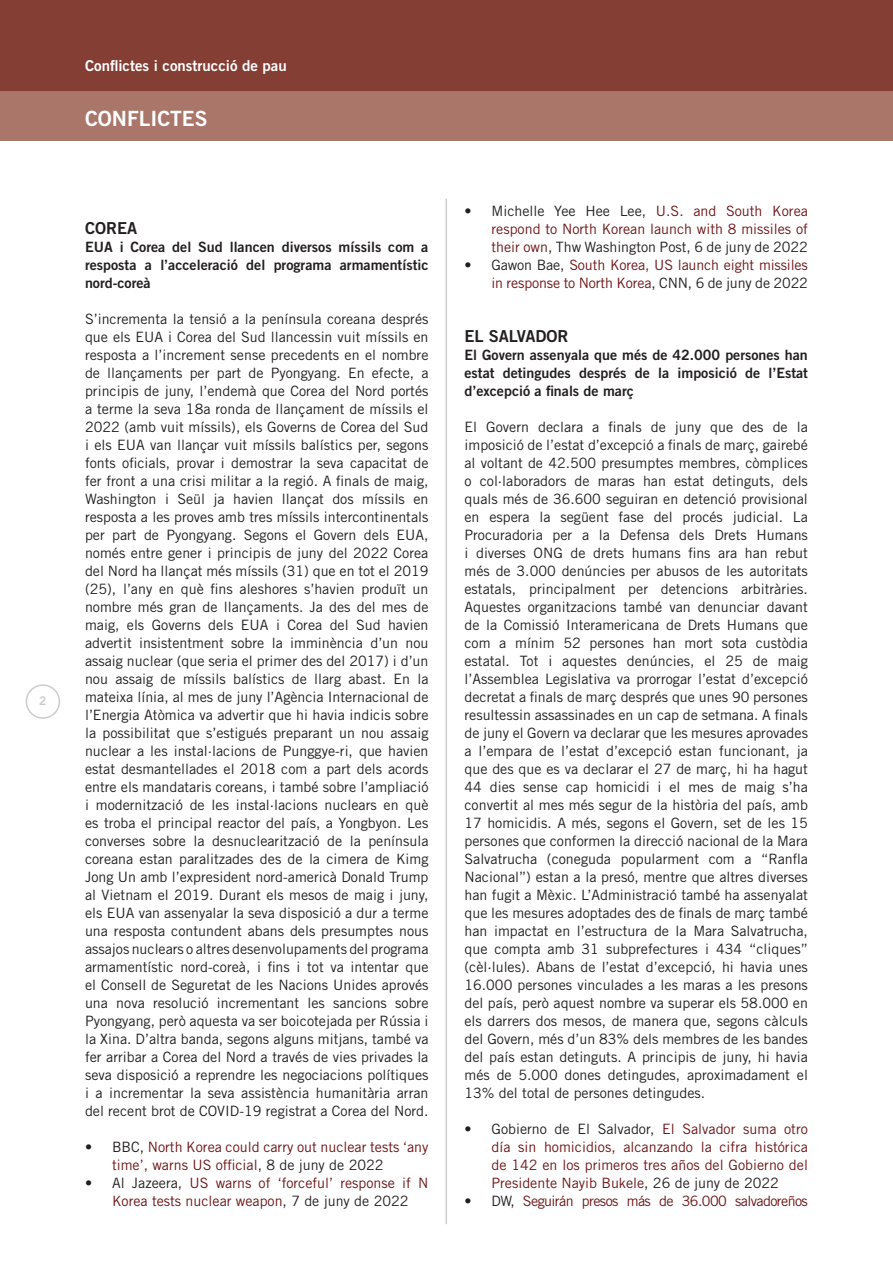
<style>
.page{position:relative;width:893px;height:1263px;background:#fff}
.page>*{position:absolute;margin:0;border:0;box-sizing:border-box;transform-origin:0 0}
.t1{font:21px "Trade Gothic LT Std Bd 2";color:#fff}
.t2{font:16.5px "Trade Gothic LT Std Bd 2";color:#231f20}
.t3{font:15px "Trade Gothic LT Std Bd 2";color:#fff}
.t4{font:14.25px/18px "Trade Gothic LT Std";color:#231f20;text-align:justify}
.t5{font:14.25px/18px "Trade Gothic LT Std";color:#6e1617;text-align:justify}
.t6{font:14.25px/18px "Trade Gothic LT Std Bd 2";color:#231f20;text-align:justify}
.t7{font:14.25px "Trade Gothic LT Std";letter-spacing:-.04em;color:#6e1617}
.t8{font:12px "Trade Gothic LT Std Bd 2";color:#ccc}
.s1{color:#231f20}
</style>
<div class="page">
<div style="left:0;top:0;width:893px;height:91px;background:#843e34"></div>
<div style="left:0;top:91px;width:893px;height:49px;background:#aa7669"></div>
<div style="left:26px;top:684px;width:34px;height:35px;border:2px solid #ccc;border-radius:50%"></div>
<hr style="left:446px;top:199px;width:1px;height:1025px;background:#ccc">
<p class="t8" style="left:39px;top:693px;width:9px">2</p>
<p class="t3" style="left:85px;top:57px;width:203px">Conflictes i construcció de pau</p>
<p class="t1" style="left:85px;top:105px;width:124px">CONFLICTES</p>
<p class="t2" style="left:85px;top:218px;width:54px">COREA</p>
<p class="t6" style="left:85px;top:238px;width:345px">EUA i Corea del Sud llancen diversos míssils com a resposta a l’acceleració del programa armamentístic nord-coreà</p>
<p class="t4" style="left:85px;top:310px;width:345px">S’incrementa la tensió a la península coreana després que els EUA i Corea del Sud llancessin vuit míssils en resposta a l’increment sense precedents en el nombre de llançaments per part de Pyongyang. En efecte, a principis de juny, l’endemà que Corea del Nord portés a terme la seva 18a ronda de llançament de míssils el 2022 (amb vuit míssils), els Governs de Corea del Sud i els EUA van llançar vuit míssils balístics per, segons fonts oficials, provar i demostrar la seva capacitat de fer front a una crisi militar a la regió. A finals de maig, Washington i Seül ja havien llançat dos míssils en resposta a les proves amb tres míssils intercontinentals per part de Pyongyang. Segons el Govern dels EUA, només entre gener i principis de juny del 2022 Corea del Nord ha llançat més míssils (31) que en tot el 2019 (25), l’any en què fins aleshores s’havien produït un nombre més gran de llançaments. Ja des del mes de maig, els Governs dels EUA i Corea del Sud havien advertit insistentment sobre la imminència d’un nou assaig nuclear (que seria el primer des del 2017) i d’un nou assaig de míssils balístics de llarg abast. En la mateixa línia, al mes de juny l’Agència Internacional de l’Energia Atòmica va advertir que hi havia indicis sobre la possibilitat que s’estigués preparant un nou assaig nuclear a les instal·lacions de Punggye-ri, que havien estat desmantellades el 2018 com a part dels acords entre els mandataris coreans, i també sobre l’ampliació i modernització de les instal·lacions nuclears en què es troba el principal reactor del país, a Yongbyon. Les converses sobre la desnuclearització de la península coreana estan paralitzades des de la cimera de Kimg Jong Un amb l’expresident nord-americà Donald Trump al Vietnam el 2019. Durant els mesos de maig i juny, els EUA van assenyalar la seva disposició a dur a terme una resposta contundent abans dels presumptes nous assajos nuclears o altres desenvolupaments del programa armamentístic nord-coreà, i fins i tot va intentar que el Consell de Seguretat de les Nacions Unides aprovés una nova resolució incrementant les sancions sobre Pyongyang, però aquesta va ser boicotejada per Rússia i la Xina. D’altra banda, segons alguns mitjans, també va fer arribar a Corea del Nord a través de vies privades la seva disposició a reprendre les negociacions polítiques i a incrementar la seva assistència humanitària arran del recent brot de COVID-19 registrat a Corea del Nord.</p>
<p class="t5" style="left:112px;top:1138px;width:318px;text-indent:-27px"><span class="s1">• BBC,</span> North Korea could carry out nuclear tests ‘any time’, warns US official<span class="s1">, 8 de juny de 2022</span></p>
<p class="t5" style="left:85px;top:1174px;width:345px;text-align:center"><span class="s1">• Al Jazeera,</span> US warns of ‘forceful’ response if N<br>Korea tests nuclear weapon<span class="s1">, 7 de juny de 2022</span></p>
<p class="t5" style="left:491px;top:202px;width:318px;text-indent:-27px"><span class="s1">• Michelle Yee Hee Lee,</span> U.S. and South Korea respond to North Korean launch with 8 missiles of their own<span class="s1">, Thw Washington Post, 6 de juny de 2022</span></p>
<p class="t5" style="left:464px;top:256px;width:345px;text-align:right"><span class="s1">• Gawon Bae,</span> South Korea, US launch eight missiles in response to North Korea<span class="s1">, CNN, 6 de juny de 2022</span></p>
<p class="t2" style="left:464px;top:326px;width:106px">EL SALVADOR</p>
<p class="t6" style="left:464px;top:346px;width:345px">El Govern assenyala que més de 42.000 persones han estat detingudes després de la imposició de l’Estat d’excepció a finals de març</p>
<p class="t4" style="left:464px;top:418px;width:345px">El Govern declara a finals de juny que des de la imposició de l’estat d’excepció a finals de març, gairebé al voltant de 42.500 presumptes membres, còmplices o col·laboradors de maras han estat detinguts, dels quals més de 36.600 seguiran en detenció provisional en espera la següent fase del procés judicial. La Procuradoria per a la Defensa dels Drets Humans i diverses ONG de drets humans fins ara han rebut més de 3.000 denúncies per abusos de les autoritats estatals, principalment per detencions arbitràries.<br>Aquestes organitzacions també van denunciar davant de la Comissió Interamericana de Drets Humans que com a mínim 52 persones han mort sota custòdia estatal. Tot i aquestes denúncies, el 25 de maig l’Assemblea Legislativa va prorrogar l’estat d’excepció decretat a finals de març després que unes 90 persones resultessin assassinades en un cap de setmana. A finals de juny el Govern va declarar que les mesures aprovades a l’empara de l’estat d’excepció estan funcionant, ja que des que es va declarar el 27 de març, hi ha hagut 44 dies sense cap homicidi i el mes de maig s’ha convertit al mes més segur de la història del país, amb 17 homicidis. A més, segons el Govern, set de les 15 persones que conformen la direcció nacional de la Mara Salvatrucha (coneguda popularment com a “Ranfla Nacional”) estan a la presó, mentre que altres diverses han fugit a Mèxic. L’Administració també ha assenyalat que les mesures adoptades des de finals de març també han impactat en l’estructura de la Mara Salvatrucha, que compta amb 31 subprefectures i 434 “cliques” (cèl·lules). Abans de l’estat d’excepció, hi havia unes 16.000 persones vinculades a les maras a les presons del país, però aquest nombre va superar els 58.000 en els darrers dos mesos, de manera que, segons càlculs del Govern, més d’un 83% dels membres de les bandes del país estan detinguts. A principis de juny, hi havia més de 5.000 dones detingudes, aproximadament el 13% del total de persones detingudes.</p>
<p class="t5" style="left:491px;top:1120px;width:318px;text-indent:-27px"><span class="s1">• Gobierno de El Salvador,</span> El Salvador suma otro día sin homicidios, alcanzando la cifra histórica de 142 en los primeros tres años del Gobierno del Presidente Nayib Bukele<span class="s1">, 26 de juny de 2022</span></p>
<p class="t7" style="left:464px;top:1192px;width:345px"><span class="s1">• DW,</span> Seguirán presos más de 36.000 salvadoreños</p>
</div>
